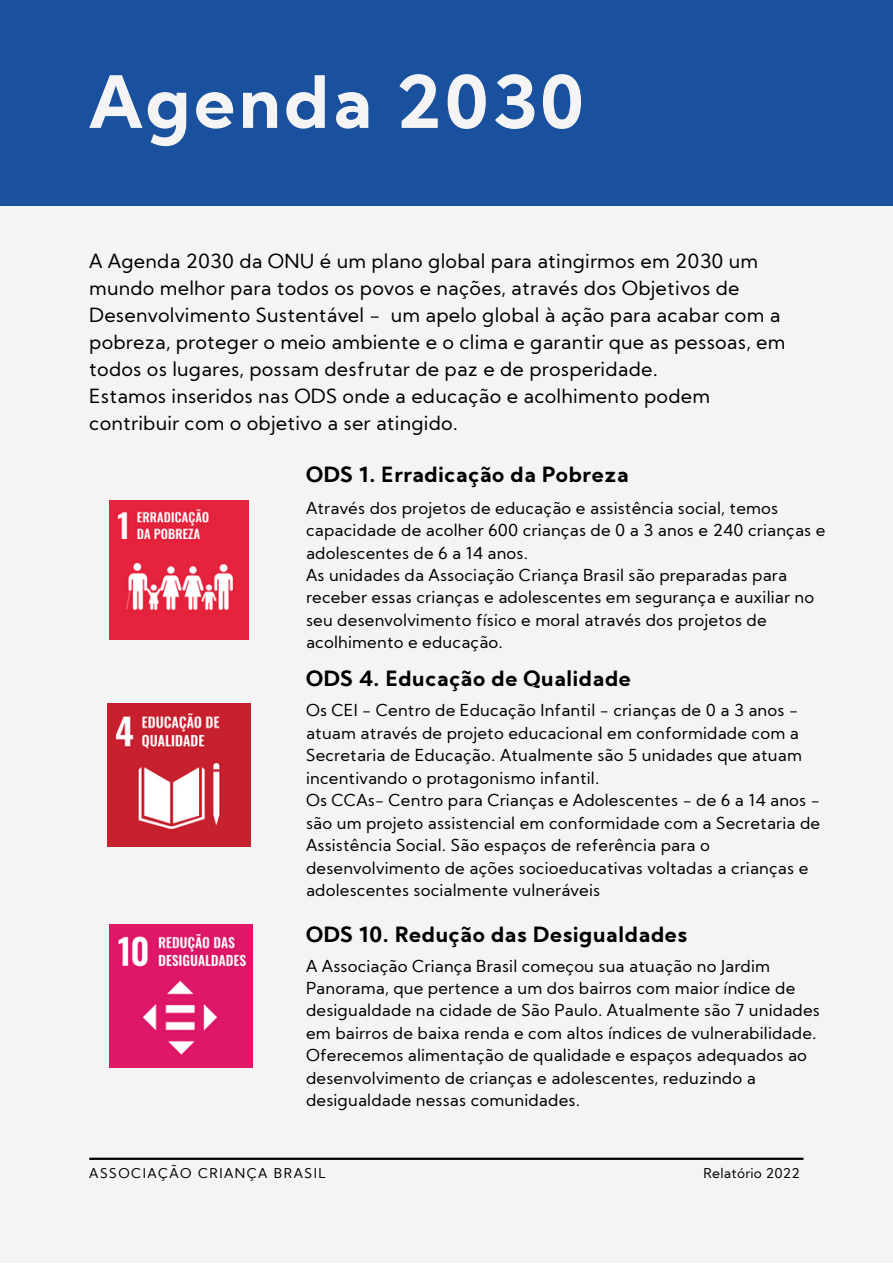
<style>
.page{position:relative;width:893px;height:1264px;background:#fff}
.page>*{position:absolute;margin:0;border:0;box-sizing:border-box;transform-origin:0 0}
.t1{font:700 72px "Kumbh Sans";letter-spacing:.045em;color:#f4f4f4}
.t2{font:700 21px "Kumbh Sans";letter-spacing:.035em;color:#000}
.t3{font:19.5px/27px "Kumbh Sans";letter-spacing:.01em;color:#000}
.t4{font:16.5px/22.5px "Kumbh Sans";letter-spacing:.01em;color:#000}
.t5{font:13.5px "Kumbh Sans";letter-spacing:.11em;color:#000}
.t6{font:13.5px "Kumbh Sans";letter-spacing:.015em;color:#000}
</style>
<div class="page">
<div style="left:0;top:0;width:892px;height:1262px;background:#f4f4f4"></div>
<div style="left:0;top:0;width:892px;height:206px;background:#19519e"></div>
<hr style="left:89px;top:1157px;width:714px;height:2px;background:#000">
<img style="left:109px;top:500px;width:140px;height:140px">
<img style="left:108px;top:703px;width:142px;height:143px">
<img style="left:109px;top:925px;width:143px;height:142px">
<h1 class="t1" style="left:89px;top:74px;width:496px">Agenda 2030</h1>
<p class="t3" style="left:89px;top:249px;width:697px">A Agenda 2030 da ONU é um plano global para atingirmos em 2030 um mundo melhor para todos os povos e nações, através dos Objetivos de Desenvolvimento Sustentável - um apelo global à ação para acabar com a pobreza, proteger o meio ambiente e o clima e garantir que as pessoas, em todos os lugares, possam desfrutar de paz e de prosperidade.<br>Estamos inseridos nas ODS onde a educação e acolhimento podem contribuir com o objetivo a ser atingido.</p>
<p class="t2" style="left:306px;top:466px;width:324px">ODS 1. Erradicação da Pobreza</p>
<p class="t4" style="left:306px;top:498px;width:521px">Através dos projetos de educação e assistência social, temos capacidade de acolher 600 crianças de 0 a 3 anos e 240 crianças e adolescentes de 6 a 14 anos.<br>As unidades da Associação Criança Brasil são preparadas para receber essas crianças e adolescentes em segurança e auxiliar no seu desenvolvimento físico e moral através dos projetos de acolhimento e educação.</p>
<p class="t2" style="left:306px;top:670px;width:326px">ODS 4. Educação de Qualidade</p>
<p class="t4" style="left:306px;top:701px;width:515px">Os CEI - Centro de Educação Infantil - crianças de 0 a 3 anos - atuam através de projeto educacional em conformidade com a Secretaria de Educação. Atualmente são 5 unidades que atuam incentivando o protagonismo infantil.<br>Os CCAs- Centro para Crianças e Adolescentes - de 6 a 14 anos - são um projeto assistencial em conformidade com a Secretaria de Assistência Social. São espaços de referência para o desenvolvimento de ações socioeducativas voltadas a crianças e adolescentes socialmente vulneráveis</p>
<p class="t2" style="left:306px;top:926px;width:383px">ODS 10. Redução das Desigualdades</p>
<p class="t4" style="left:306px;top:956px;width:515px">A Associação Criança Brasil começou sua atuação no Jardim Panorama, que pertence a um dos bairros com maior índice de desigualdade na cidade de São Paulo. Atualmente são 7 unidades em bairros de baixa renda e com altos índices de vulnerabilidade.<br>Oferecemos alimentação de qualidade e espaços adequados ao desenvolvimento de crianças e adolescentes, reduzindo a desigualdade nessas comunidades.</p>
<p class="t5" style="left:89px;top:1168px;width:238px">ASSOCIAÇÃO CRIANÇA BRASIL</p>
<p class="t6" style="left:703px;top:1168px;width:98px">Relatório 2022</p>
</div>
